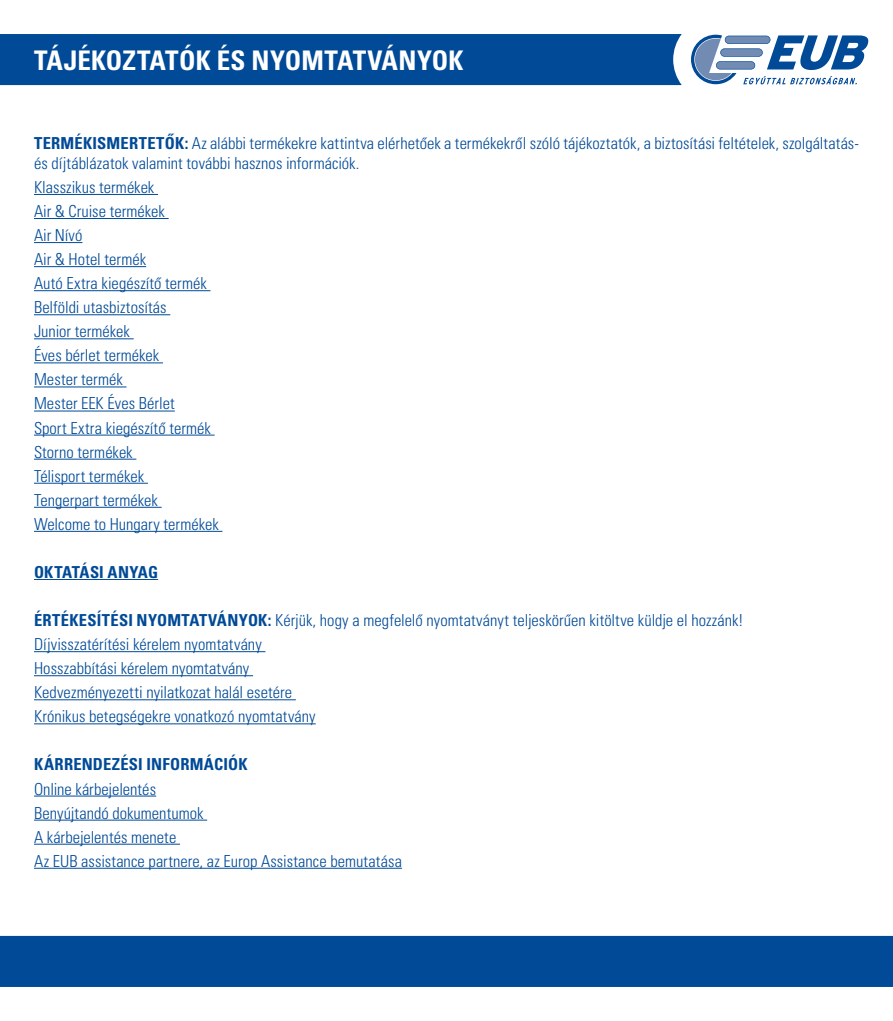
<style>
.page{position:relative;width:893px;height:1021px;background:#fff}
.page>*{position:absolute;margin:0;border:0;box-sizing:border-box;transform-origin:0 0}
.t1{font:27px "Univers Cond Bold H";letter-spacing:.005em;color:#fff}
.t2{font:16.5px/24px "Univers Cond Light H";letter-spacing:.005em;color:#004a97}
.t3{font:16.5px "Univers Cond Bold H";letter-spacing:.01em;color:#004a97}
.s1{font-family:"Univers Cond Bold H"}
</style>
<div class="page">
<hr style="left:34px;top:194px;width:124px;height:1px;background:#004a97">
<hr style="left:34px;top:218px;width:135px;height:1px;background:#004a97">
<hr style="left:34px;top:242px;width:48px;height:1px;background:#004a97">
<hr style="left:34px;top:266px;width:112px;height:1px;background:#004a97">
<hr style="left:34px;top:290px;width:176px;height:1px;background:#004a97">
<hr style="left:34px;top:314px;width:136px;height:1px;background:#004a97">
<hr style="left:34px;top:338px;width:100px;height:1px;background:#004a97">
<hr style="left:34px;top:362px;width:129px;height:1px;background:#004a97">
<hr style="left:34px;top:386px;width:93px;height:1px;background:#004a97">
<hr style="left:34px;top:410px;width:141px;height:1px;background:#004a97">
<hr style="left:34px;top:434px;width:181px;height:1px;background:#004a97">
<hr style="left:34px;top:458px;width:102px;height:1px;background:#004a97">
<hr style="left:34px;top:483px;width:114px;height:1px;background:#004a97">
<hr style="left:34px;top:507px;width:128px;height:1px;background:#004a97">
<hr style="left:34px;top:531px;width:188px;height:1px;background:#004a97">
<hr style="left:34px;top:579px;width:124px;height:1px;background:#004a97">
<hr style="left:34px;top:651px;width:231px;height:1px;background:#004a97">
<hr style="left:34px;top:675px;width:219px;height:1px;background:#004a97">
<hr style="left:34px;top:699px;width:262px;height:1px;background:#004a97">
<hr style="left:34px;top:723px;width:282px;height:1px;background:#004a97">
<hr style="left:34px;top:795px;width:122px;height:1px;background:#004a97">
<hr style="left:34px;top:819px;width:173px;height:1px;background:#004a97">
<hr style="left:34px;top:843px;width:146px;height:1px;background:#004a97">
<hr style="left:34px;top:867px;width:368px;height:1px;background:#004a97">
<div style="left:0;top:34px;width:682px;height:51px;background:#004a97"></div>
<svg style="left:691px;top:35px;width:178px;height:49px"></svg>
<div style="left:0;top:935px;width:893px;height:51px;background:#004a97"></div>
<h1 class="t1" style="left:34px;top:44px;width:431px">TÁJÉKOZTATÓK ÉS NYOMTATVÁNYOK</h1>
<p class="t2" style="left:34px;top:133px;width:826px;line-height:19.8px"><span class="s1">TERMÉKISMERTETÔK:</span> Az alábbi termékekre kattintva elérhetôek a termékekrôl szóló tájékoztatók, a biztosítási feltételek, szolgáltatás&shy;és díjtáblázatok valamint további hasznos információk.</p>
<p class="t2" style="left:34px;top:175px;width:186px">Klasszikus termékek<br>Air &amp; Cruise termékek<br>Air Nívó<br>Air &amp; Hotel termék<br>Autó Extra kiegészítô termék<br>Belföldi utasbiztosítás<br>Junior termékek<br>Éves bérlet termékek<br>Mester termék<br>Mester EEK Éves Bérlet<br>Sport Extra kiegészítô termék<br>Storno termékek<br>Télisport termékek<br>Tengerpart termékek<br>Welcome to Hungary termékek</p>
<p class="t3" style="left:34px;top:562px;width:126px">OKTATÁSI ANYAG</p>
<p class="t2" style="left:34px;top:608px;width:711px"><span class="s1">ÉRTÉKESÍTÉSI NYOMTATVÁNYOK:</span> Kérjük, hogy a megfelelô nyomtatványt teljeskörûen kitöltve küldje el hozzánk!<br>Díjvisszatérítési kérelem nyomtatvány<br>Hosszabbítási kérelem nyomtatvány<br>Kedvezményezetti nyilatkozat halál esetére<br>Krónikus betegségekre vonatkozó nyomtatvány</p>
<p class="t3" style="left:34px;top:754px;width:215px">KÁRRENDEZÉSI INFORMÁCIÓK</p>
<p class="t2" style="left:34px;top:776px;width:369px">Online kárbejelentés<br>Benyújtandó dokumentumok<br>A kárbejelentés menete<br>Az EUB assistance partnere, az Europ Assistance bemutatása</p>
</div>
